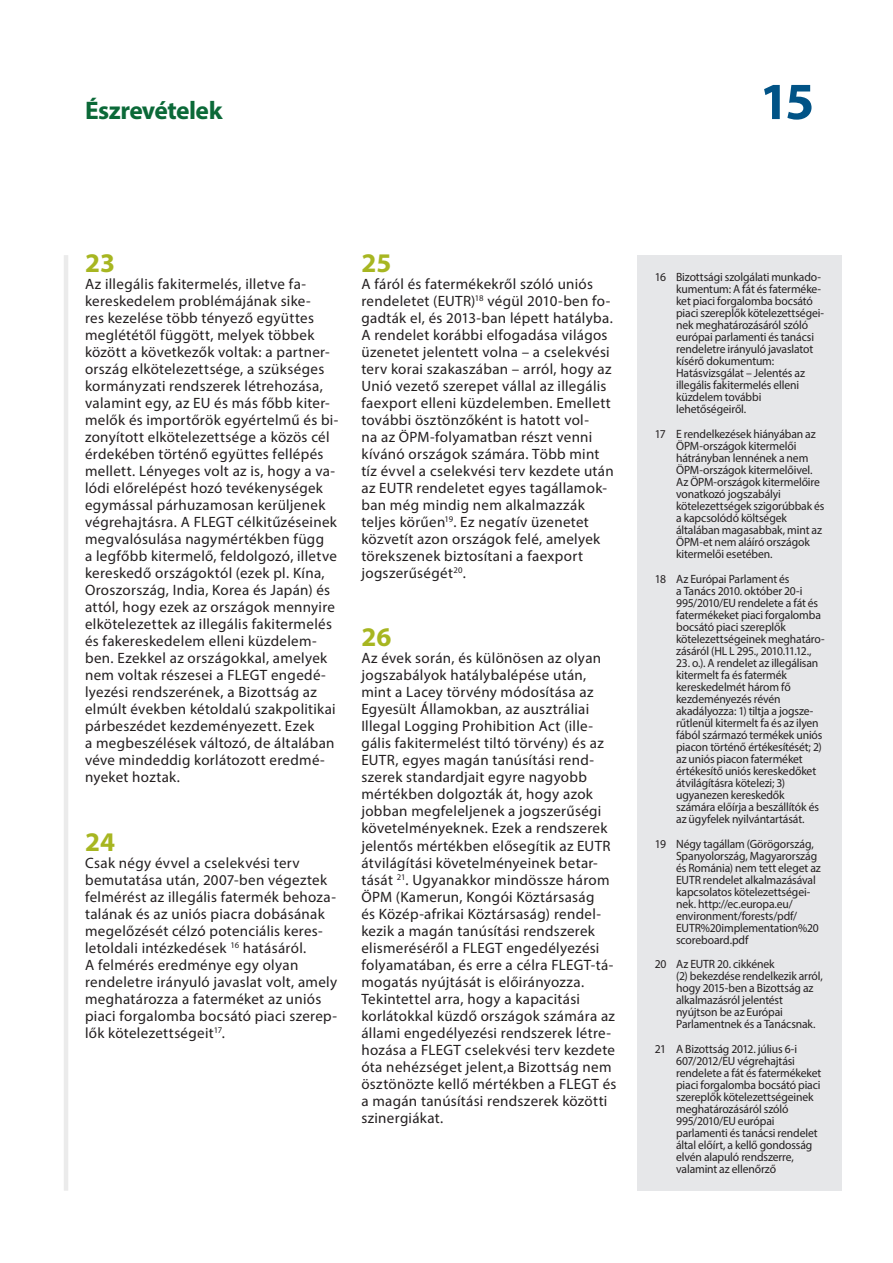
<style>
.page{position:relative;width:893px;height:1263px;background:#fff}
.page>*{position:absolute;margin:0;border:0;box-sizing:border-box;transform-origin:0 0}
.t1{font:700 52.5px "Myriad Pro";color:#015386}
.E_05_-_CHAP__1__TEXT{font:700 27px "Myriad Pro";letter-spacing:.005em;color:#a7b621}
.t2{font:700 25.5px "Myriad Pro";letter-spacing:-.02em;color:#0b6938}
.E_05_-_CHAP__1__TEXT-2{font:15px/17px "Myriad Pro";letter-spacing:.02em;color:#231f20}
.E_08_-_CHAP__FOOTNOT{font:12px/12px "Myriad Pro";letter-spacing:-.01em;color:#231f20}
</style>
<div class="page">
<hr style="left:64px;top:255px;width:4px;height:936px;background:#ebebeb">
<div style="left:638px;top:255px;width:204px;height:936px;background:#e6e7e9"></div>
<h3 class="t2" style="left:85px;top:94px;width:139px">Észrevételek</h3>
<h1 class="t1" style="left:760px;top:67px;width:56px">15</h1>
<p class="E_05_-_CHAP__1__TEXT" style="left:85px;top:245px;width:32px">23</p>
<p class="E_05_-_CHAP__1__TEXT-2" style="left:85px;top:275px;width:255px">Az illegális fakitermelés, illetve fa&shy;kereskedelem problémájának sike-<br>res kezelése több tényező együttes meglététől függött, melyek többek között a következők voltak: a partner&shy;ország elkötelezettsége, a szükséges kormányzati rendszerek létrehozása, valamint egy, az EU és más főbb kiter&shy;melők és importőrök egyértelmű és bi&shy;zonyított elkötelezettsége a közös cél érdekében történő együttes fellépés mellett. Lényeges volt az is, hogy a va&shy;lódi előrelépést hozó tevékenységek egymással párhuzamosan kerüljenek végrehajtásra. A FLEGT célkitűzéseinek megvalósulása nagymértékben függ<br>a legfőbb kitermelő, feldolgozó, illetve kereskedő országoktól (ezek pl. Kína, Oroszország, India, Korea és Japán) és attól, hogy ezek az országok mennyire elkötelezettek az illegális fakitermelés és fakereskedelem elleni küzdelem&shy;ben. Ezekkel az országokkal, amelyek nem voltak részesei a FLEGT engedé&shy;lyezési rendszerének, a Bizottság az elmúlt években kétoldalú szakpolitikai párbeszédet kezdeményezett. Ezek<br>a megbeszélések változó, de általában véve mindeddig korlátozott eredmé&shy;nyeket hoztak.</p>
<p class="E_05_-_CHAP__1__TEXT" style="left:85px;top:824px;width:32px">24</p>
<p class="E_05_-_CHAP__1__TEXT-2" style="left:85px;top:854px;width:254px">Csak négy évvel a cselekvési terv bemutatása után, 2007-ben végeztek felmérést az illegális fatermék behoza&shy;talának és az uniós piacra dobásának megelőzését célzó potenciális keres&shy;letoldali intézkedések <sup>16</sup> hatásáról.<br>A felmérés eredménye egy olyan rendeletre irányuló javaslat volt, amely meghatározza a faterméket az uniós piaci forgalomba bocsátó piaci szerep&shy;lők kötelezettségeit<sup>17</sup>.</p>
<p class="E_05_-_CHAP__1__TEXT" style="left:361px;top:245px;width:32px">25</p>
<p class="E_05_-_CHAP__1__TEXT-2" style="left:361px;top:275px;width:254px">A fáról és fatermékekről szóló uniós rendeletet (EUTR)<sup>18</sup> végül 2010-ben fo&shy;gadták el, és 2013-ban lépett hatályba.<br>A rendelet korábbi elfogadása világos üzenetet jelentett volna – a cselekvési terv korai szakaszában – arról, hogy az Unió vezető szerepet vállal az illegális faexport elleni küzdelemben. Emellett további ösztönzőként is hatott vol-<br>na az ÖPM‑folyamatban részt venni kívánó országok számára. Több mint tíz évvel a cselekvési terv kezdete után az EUTR rendeletet egyes tagállamok&shy;ban még mindig nem alkalmazzák teljes körűen<sup>19</sup>. Ez negatív üzenetet közvetít azon országok felé, amelyek törekszenek biztosítani a faexport jogszerűségét<sup>20</sup>.</p>
<p class="E_05_-_CHAP__1__TEXT" style="left:361px;top:620px;width:32px">26</p>
<p class="E_05_-_CHAP__1__TEXT-2" style="left:361px;top:650px;width:257px">Az évek során, és különösen az olyan jogszabályok hatálybalépése után, mint a Lacey törvény módosítása az Egyesült Államokban, az ausztráliai Illegal Logging Prohibition Act (ille&shy;gális fakitermelést tiltó törvény) és az EUTR, egyes magán tanúsítási rend&shy;szerek standardjait egyre nagyobb mértékben dolgozták át, hogy azok jobban megfeleljenek a jogszerűségi követelményeknek. Ezek a rendszerek jelentős mértékben elősegítik az EUTR átvilágítási követelményeinek betar&shy;tását <sup>21</sup>. Ugyanakkor mindössze három ÖPM (Kamerun, Kongói Köztársaság<br>és Közép‑afrikai Köztársaság) rendel&shy;kezik a magán tanúsítási rendszerek elismeréséről a FLEGT engedélyezési folyamatában, és erre a célra FLEGT‑tá&shy;mogatás nyújtását is előirányozza.<br>Tekintettel arra, hogy a kapacitási korlátokkal küzdő országok számára az állami engedélyezési rendszerek létre&shy;hozása a FLEGT cselekvési terv kezdete óta nehézséget jelent,a Bizottság nem ösztönözte kellő mértékben a FLEGT és a magán tanúsítási rendszerek közötti szinergiákat.</p>
<p class="E_08_-_CHAP__FOOTNOT" style="left:676px;top:271px;width:149px;text-indent:-21px">16 Bizottsági szolgálati munkado&shy;kumentum: A fát és faterméke&shy;ket piaci forgalomba bocsátó piaci szereplők kötelezettségei&shy;nek meghatározásáról szóló európai parlamenti és tanácsi rendeletre irányuló javaslatot kísérő dokumentum:<br>Hatásvizsgálat – Jelentés az illegális fakitermelés elleni küzdelem további lehetőségeiről.</p>
<p class="E_08_-_CHAP__FOOTNOT" style="left:676px;top:428px;width:150px;text-indent:-21px">17 E rendelkezések hiányában az<br>ÖPM‑országok kitermelői hátrányban lennének a nem<br>ÖPM‑országok kitermelőivel.<br>Az ÖPM‑országok kitermelőire vonatkozó jogszabályi kötelezettségek szigorúbbak és a kapcsolódó költségek általában magasabbak, mint az<br>ÖPM‑et nem aláíró országok kitermelői esetében.</p>
<p class="E_08_-_CHAP__FOOTNOT" style="left:676px;top:572px;width:150px;text-indent:-21px">18 Az Európai Parlament és<br>a Tanács 2010. október 20-i<br>995/2010/EU rendelete a fát és fatermékeket piaci forgalomba bocsátó piaci szereplők kötelezettségeinek meghatáro&shy;zásáról (HL L 295., 2010.11.12.,</p>
<p class="E_08_-_CHAP__FOOTNOT" style="left:676px;top:656px;width:148px">23. o.). A rendelet az illegálisan kitermelt fa és fatermék kereskedelmét három fő kezdeményezés révén akadályozza: 1) tiltja a jogsze&shy;rűtlenül kitermelt fa és az ilyen fából származó termékek uniós piacon történő értékesítését; 2) az uniós piacon faterméket értékesítő uniós kereskedőket átvilágításra kötelezi; 3) ugyanezen kereskedők számára előírja a beszállítók és az ügyfelek nyilvántartását.</p>
<p class="E_08_-_CHAP__FOOTNOT" style="left:676px;top:837px;width:146px;text-indent:-21px">19 Négy tagállam (Görögország,<br>Spanyolország, Magyarország és Románia) nem tett eleget az<br>EUTR rendelet alkalmazásával kapcsolatos kötelezettségei&shy;nek. http://ec.europa.eu/ environment/forests/pdf/<br>EUTR%20implementation%20 scoreboard.pdf</p>
<p class="E_08_-_CHAP__FOOTNOT" style="left:676px;top:958px;width:148px;text-indent:-21px">20 Az EUTR 20. cikkének<br>(2) bekezdése rendelkezik arról, hogy 2015-ben a Bizottság az alkalmazásról jelentést nyújtson be az Európai<br>Parlamentnek és a Tanácsnak.</p>
<p class="E_08_-_CHAP__FOOTNOT" style="left:676px;top:1043px;width:147px;text-indent:-21px">21 A Bizottság 2012. július 6-i<br>607/2012/EU végrehajtási rendelete a fát és fatermékeket piaci forgalomba bocsátó piaci szereplők kötelezettségeinek meghatározásáról szóló<br>995/2010/EU európai parlamenti és tanácsi rendelet által előírt, a kellő gondosság elvén alapuló rendszerre, valamint az ellenőrző</p>
</div>
